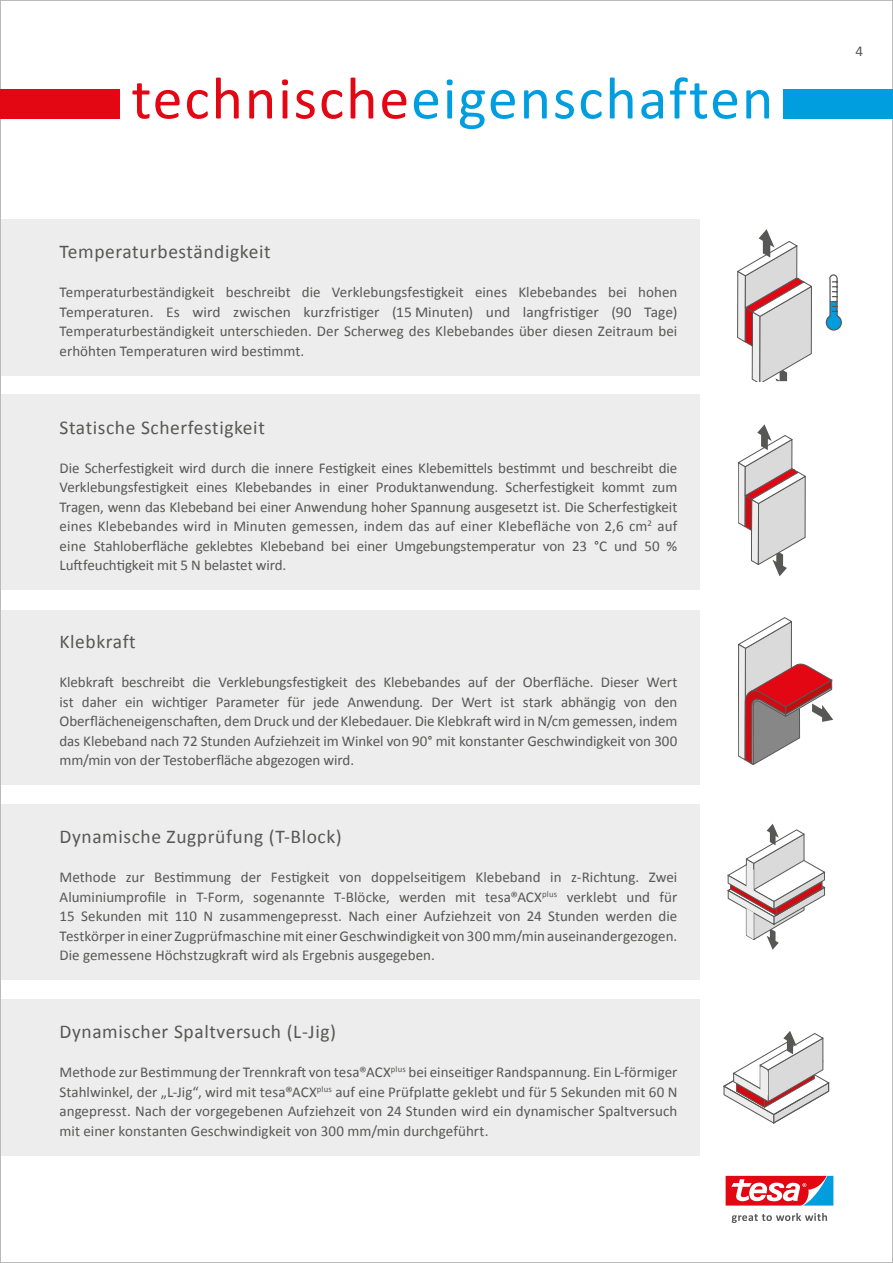
<style>
.page{position:relative;width:893px;height:1263px;background:#fff}
.page>*{position:absolute;margin:0;border:0;box-sizing:border-box;transform-origin:0 0}
.t1{font:60px "Calibri";letter-spacing:.03em;color:#009ddf}
.t2{font:19.5px "Calibri";letter-spacing:.03em;color:#575756}
.t3{font:15px/19.5px "Calibri";color:#575756;text-align:justify}
.s1{color:#e30613}
</style>
<div class="page">
<svg style="left:737px;top:229px;width:75px;height:152px"></svg>
<svg style="left:826px;top:274px;width:16px;height:57px"></svg>
<svg style="left:738px;top:424px;width:67px;height:152px"></svg>
<svg style="left:738px;top:617px;width:95px;height:148px"></svg>
<svg style="left:728px;top:824px;width:97px;height:126px"></svg>
<svg style="left:724px;top:1031px;width:105px;height:92px"></svg>
<div style="left:0;top:219px;width:699px;height:156px;background:#ededed"></div>
<div style="left:0;top:394px;width:699px;height:195px;background:#ededed"></div>
<div style="left:0;top:610px;width:699px;height:174px;background:#ededed"></div>
<div style="left:0;top:804px;width:699px;height:175px;background:#ededed"></div>
<div style="left:0;top:999px;width:699px;height:156px;background:#ededed"></div>
<svg style="left:725px;top:1175px;width:109px;height:48px"></svg>
<div style="left:0;top:89px;width:119px;height:30px;background:#e30613"></div>
<div style="left:784px;top:89px;width:109px;height:30px;background:#009ddf"></div>
<h1 class="t1" style="left:131px;top:61px;width:643px"><span class="s1">technische</span>eigenschaften</h1>
<h2 class="t2" style="left:60px;top:239px;width:213px">Temperaturbeständigkeit</h2>
<p class="t3" style="left:60px;top:282px;width:619px">Temperaturbeständigkeit beschreibt die Verklebungsfestigkeit eines Klebebandes bei hohen Temperaturen. Es wird zwischen kurzfristiger (15 Minuten) und langfristiger (90 Tage)<br>Temperaturbeständigkeit unterschieden. Der Scherweg des Klebebandes über diesen Zeitraum bei erhöhten Temperaturen wird bestimmt.</p>
<h2 class="t2" style="left:60px;top:415px;width:207px">Statische Scherfestigkeit</h2>
<p class="t3" style="left:60px;top:458px;width:619px">Die Scherfestigkeit wird durch die innere Festigkeit eines Klebemittels bestimmt und beschreibt die Verklebungsfestigkeit eines Klebebandes in einer Produktanwendung. Scherfestigkeit kommt zum Tragen, wenn das Klebeband bei einer Anwendung hoher Spannung ausgesetzt ist. Die Scherfestigkeit eines Klebebandes wird in Minuten gemessen, indem das auf einer Klebefläche von 2,6 cm<sup>2</sup> auf eine Stahloberfläche geklebtes Klebeband bei einer Umgebungstemperatur von 23 °C und 50 % Luftfeuchtigkeit mit 5 N belastet wird.</p>
<h2 class="t2" style="left:60px;top:629px;width:78px">Klebkraft</h2>
<p class="t3" style="left:60px;top:672px;width:619px">Klebkraft beschreibt die Verklebungsfestigkeit des Klebebandes auf der Oberfläche. Dieser Wert ist daher ein wichtiger Parameter für jede Anwendung. Der Wert ist stark abhängig von den Oberflächeneigenschaften, dem Druck und der Klebedauer. Die Klebkraft wird in N/cm gemessen, indem das Klebeband nach 72 Stunden Aufziehzeit im Winkel von 90° mit konstanter Geschwindigkeit von 300 mm/min von der Testoberfläche abgezogen wird.</p>
<h2 class="t2" style="left:60px;top:824px;width:284px">Dynamische Zugprüfung (T-Block)</h2>
<p class="t3" style="left:60px;top:867px;width:619px">Methode zur Bestimmung der Festigkeit von doppelseitigem Klebeband in z-Richtung. Zwei Aluminiumprofile in T-Form, sogenannte T-Blöcke, werden mit tesa®ACX<sup>plus</sup> verklebt und für 15 Sekunden mit 110 N zusammengepresst. Nach einer Aufziehzeit von 24 Stunden werden die Testkörper in einer Zugprüfmaschine mit einer Geschwindigkeit von 300 mm/min auseinandergezogen.<br>Die gemessene Höchstzugkraft wird als Ergebnis ausgegeben.</p>
<h2 class="t2" style="left:60px;top:1019px;width:278px">Dynamischer Spaltversuch (L-Jig)</h2>
<p class="t3" style="left:60px;top:1062px;width:619px">Methode zur Bestimmung der Trennkraft von tesa®ACX<sup>plus</sup> bei einseitiger Randspannung. Ein L-förmiger Stahlwinkel, der „L-Jig“, wird mit tesa®ACX<sup>plus</sup> auf eine Prüfplatte geklebt und für 5 Sekunden mit 60 N angepresst. Nach der vorgegebenen Aufziehzeit von 24 Stunden wird ein dynamischer Spaltversuch mit einer konstanten Geschwindigkeit von 300 mm/min durchgeführt.</p>
<p class="t3" style="left:856px;top:41px;width:9px">4</p>
</div>
